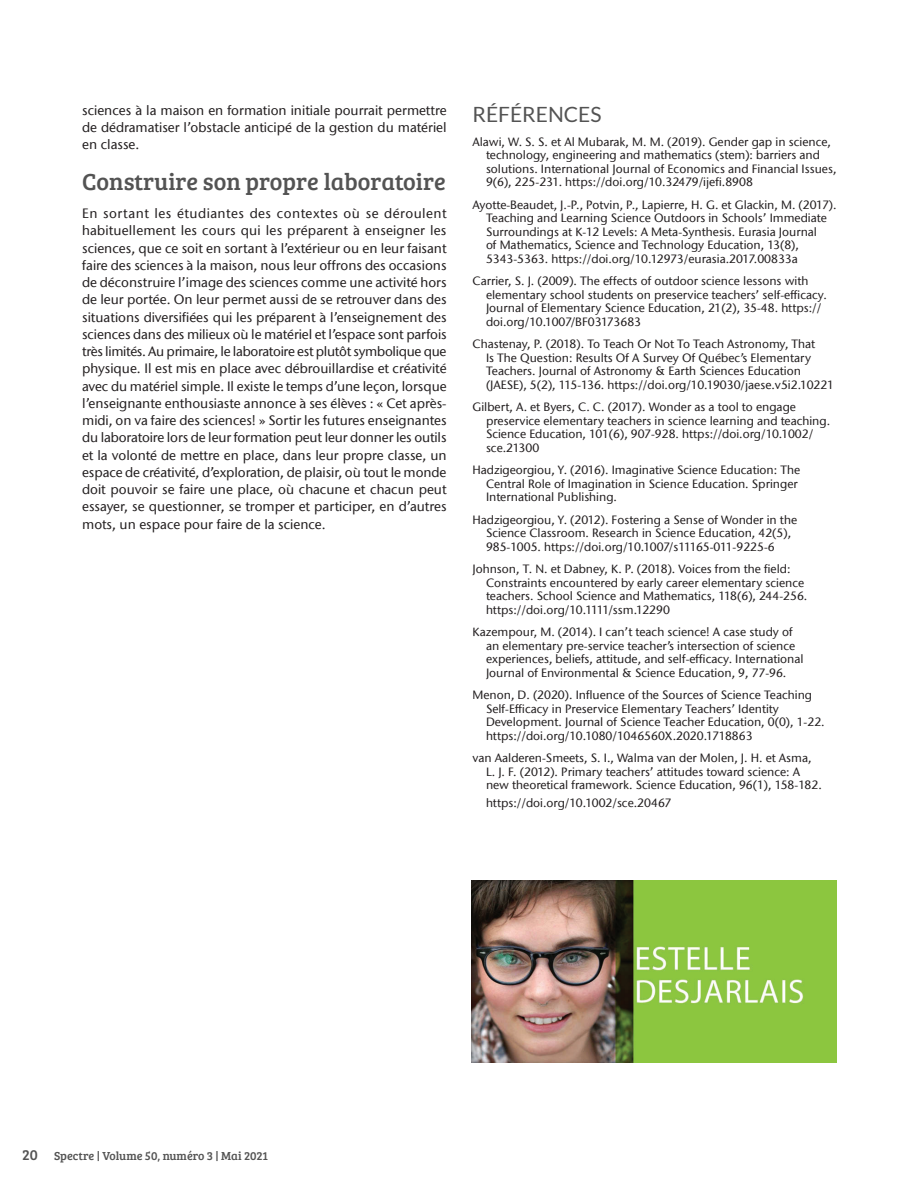
<style>
.page{position:relative;width:918px;height:1188px;background:#fff}
.page>*{position:absolute;margin:0;border:0;box-sizing:border-box;transform-origin:0 0}
.t1{font:24px "Bree Serif";color:#535353}
.t2{font:21px "Lato";color:#535353}
.t3{font:500 13.5px/17.2px "Stone Sans ITC";color:#231f20;text-align:justify}
.t4{font:500 12px/13.5px "Stone Sans ITC";color:#231f20}
.t5{font:12px "Bree Serif";color:#535353}
.s1{font-size:15px}
</style>
<div class="page">
<img style="left:471px;top:880px;width:366px;height:183px">
<p class="t3" style="left:82px;top:102px;width:366px">sciences à la maison en formation initiale pourrait permettre de dédramatiser l’obstacle anticipé de la gestion du matériel en classe.</p>
<h1 class="t1" style="left:82px;top:165px;width:365px">Construire son propre laboratoire</h1>
<p class="t3" style="left:82px;top:205px;width:366px">En sortant les étudiantes des contextes où se déroulent habituellement les cours qui les préparent à enseigner les sciences, que ce soit en sortant à l’extérieur ou en leur faisant faire des sciences à la maison, nous leur offrons des occasions de déconstruire l’image des sciences comme une activité hors de leur portée. On leur permet aussi de se retrouver dans des situations diversifiées qui les préparent à l’enseignement des sciences dans des milieux où le matériel et l’espace sont parfois très limités. Au primaire, le laboratoire est plutôt symbolique que physique. Il est mis en place avec débrouillardise et créativité avec du matériel simple. Il existe le temps d’une leçon, lorsque l’enseignante enthousiaste annonce à ses élèves : « Cet après&shy;midi, on va faire des sciences! » Sortir les futures enseignantes du laboratoire lors de leur formation peut leur donner les outils et la volonté de mettre en place, dans leur propre classe, un espace de créativité, d’exploration, de plaisir, où tout le monde doit pouvoir se faire une place, où chacune et chacun peut essayer, se questionner, se tromper et participer, en d’autres mots, un espace pour faire de la science.</p>
<h2 class="t2" style="left:472px;top:103px;width:131px">RÉFÉRENCES</h2>
<p class="t4" style="left:486px;top:135px;width:352px;text-indent:-14px">Alawi, W. S. S. et Al Mubarak, M. M. (2019). Gender gap in science, technology, engineering and mathematics (stem): barriers and solutions. International Journal of Economics and Financial Issues, 9(6), 225‑231. https://doi.org/10.32479/ijefi.8908</p>
<p class="t4" style="left:486px;top:198px;width:352px;text-indent:-14px">Ayotte-Beaudet, J.-P., Potvin, P., Lapierre, H. G. et Glackin, M. (2017).<br>Teaching and Learning Science Outdoors in Schools’ Immediate Surroundings at K-12 Levels: A Meta-Synthesis. Eurasia Journal<br>of Mathematics, Science and Technology Education, 13(8), 5343‑5363. https://doi.org/10.12973/eurasia.2017.00833a</p>
<p class="t4" style="left:486px;top:274px;width:342px;text-indent:-14px">Carrier, S. J. (2009). The effects of outdoor science lessons with elementary school students on preservice teachers’ self-efficacy.<br>Journal of Elementary Science Education, 21(2), 35‑48. https:// doi.org/10.1007/BF03173683</p>
<p class="t4" style="left:486px;top:337px;width:349px;text-indent:-14px">Chastenay, P. (2018). To Teach Or Not To Teach Astronomy, That<br>Is The Question: Results Of A Survey Of Québec’s Elementary Teachers. Journal of Astronomy &amp; Earth Sciences Education (JAESE), 5(2), 115‑136. https://doi.org/10.19030/jaese.v5i2.10221</p>
<p class="t4" style="left:486px;top:400px;width:346px;text-indent:-14px">Gilbert, A. et Byers, C. C. (2017). Wonder as a tool to engage preservice elementary teachers in science learning and teaching.<br>Science Education, 101(6), 907‑928. https://doi.org/10.1002/ sce.21300</p>
<p class="t4" style="left:486px;top:463px;width:316px;text-indent:-14px">Hadzigeorgiou, Y. (2016). Imaginative Science Education: The<br>Central Role of Imagination in Science Education. Springer<br>International Publishing.</p>
<p class="t4" style="left:486px;top:513px;width:313px;text-indent:-14px">Hadzigeorgiou, Y. (2012). Fostering a Sense of Wonder in the<br>Science Classroom. Research in Science Education, 42(5),<br>985‑1005. https://doi.org/10.1007/s11165-011-9225-6</p>
<p class="t4" style="left:486px;top:562px;width:323px;text-indent:-14px">Johnson, T. N. et Dabney, K. P. (2018). Voices from the field:<br>Constraints encountered by early career elementary science teachers. School Science and Mathematics, 118(6), 244‑256. https://doi.org/10.1111/ssm.12290</p>
<p class="t4" style="left:486px;top:625px;width:319px;text-indent:-14px">Kazempour, M. (2014). I can’t teach science! A case study of an elementary pre-service teacher’s intersection of science experiences, beliefs, attitude, and self-efficacy. International Journal of Environmental &amp; Science Education, 9, 77‑96.</p>
<p class="t4" style="left:486px;top:688px;width:340px;text-indent:-14px">Menon, D. (2020). Influence of the Sources of Science Teaching Self-Efficacy in Preservice Elementary Teachers’ Identity Development. Journal of Science Teacher Education, 0(0), 1‑22. https://doi.org/10.1080/1046560X.2020.1718863</p>
<p class="t4" style="left:486px;top:751px;width:337px;text-indent:-14px">van Aalderen-Smeets, S. I., Walma van der Molen, J. H. et Asma,<br>L. J. F. (2012). Primary teachers’ attitudes toward science: A new theoretical framework. Science Education, 96(1), 158‑182.</p>
<p class="t4" style="left:486px;top:796px;width:187px">https://doi.org/10.1002/sce.20467</p>
<p class="t5" style="left:22px;top:1147px;width:247px"><span class="s1">20</span> Spectre | Volume 50, numéro 3 | Mai 2021</p>
</div>
